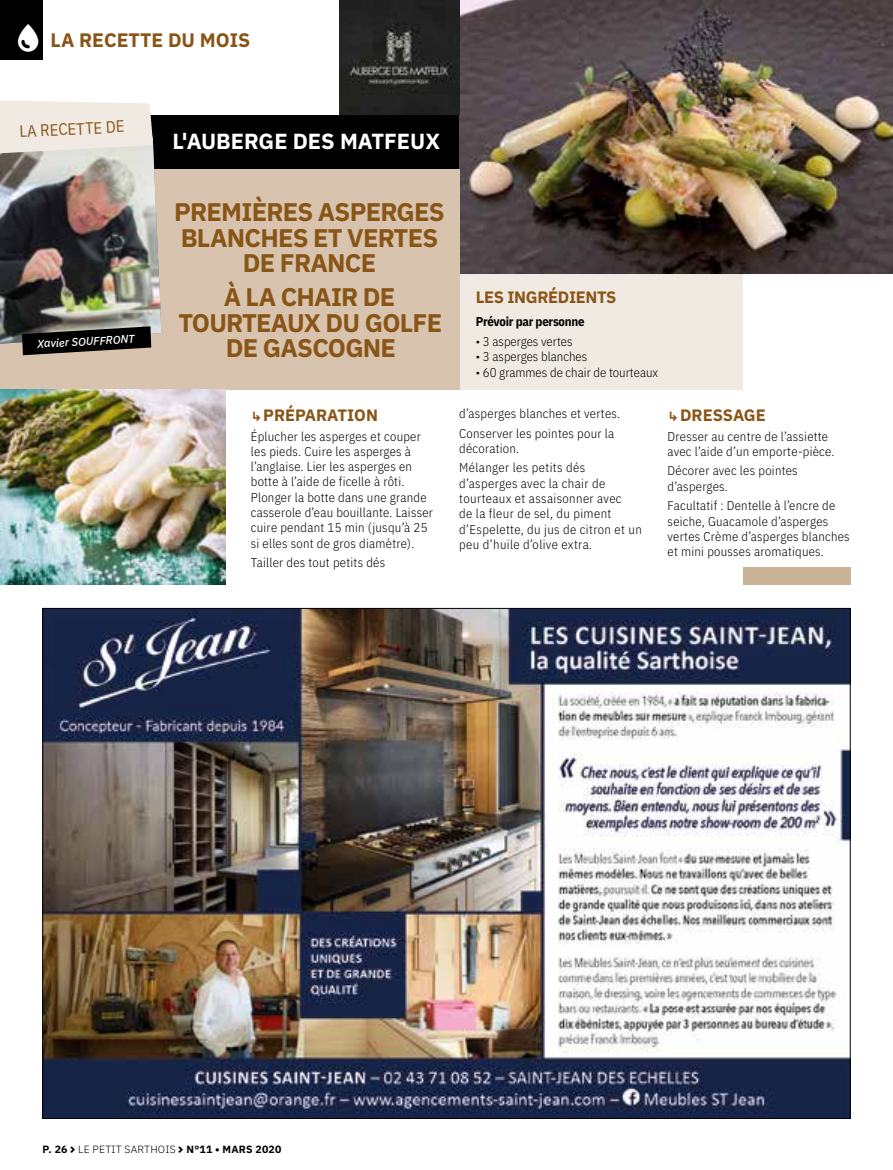
<style>
.page{position:relative;width:893px;height:1170px;background:#fff}
.page>*{position:absolute;margin:0;border:0;box-sizing:border-box;transform-origin:0 0}
.t1{font:700 25.5px/25.5px "IBM Plex Sans";letter-spacing:-.03em;color:#895517;text-align:center}
.t2{font:700 21.9px "IBM Plex Sans";color:#fff}
.t3{font:700 19.5px "IBM Plex Sans";color:#895517}
.t4{font:700 16.5px "IBM Plex Sans";color:#895517}
.t5{font:700 16.5px "IBM Plex Sans";letter-spacing:-.02em;color:#895517}
.t6{font:16.5px "IBM Plex Sans Cond";color:#895517}
.t7{font:300 12.75px/15.3px "IBM Plex Sans Cond";letter-spacing:.02em;color:#000}
.t8{font:300 12.75px "IBM Plex Sans Cond";color:#000}
.t9{font:700 12.75px "IBM Plex Sans Cond";letter-spacing:-.02em;color:#000}
.t10{font:italic 500 11.25px "IBM Plex Sans";color:#fff}
.t11{font:700 10.5px "IBM Plex Sans";letter-spacing:.02em;color:#000}
.s1{font-size:13.5px}
.s2{font-weight:300}
</style>
<div class="page">
<img style="left:45px;top:610px;width:803px;height:506px">
<div style="left:0;top:115px;width:459px;height:54px;background:#000"></div>
<img style="left:459px;top:0;width:434px;height:274px">
<div style="left:459px;top:274px;width:284px;height:115px;background:#f1eae3"></div>
<div style="left:0;top:0;width:43px;height:60px;background:#000"></div>
<div style="left:0;top:169px;width:459px;height:220px;background:#d8c4ae"></div>
<img style="left:339px;top:0;width:120px;height:115px">
<div style="left:743px;top:568px;width:107px;height:17px;background:#cbb395"></div>
<img style="left:0;top:100px;width:161px;height:255px">
<img style="left:0;top:389px;width:225px;height:196px">
<h3 class="t3" style="left:50px;top:24px;width:201px">LA RECETTE DU MOIS</h3>
<p class="t6" style="left:19px;top:119px;width:107px;rotate:-3deg">LA RECETTE DE</p>
<p class="t10" style="left:37px;top:335px;width:99px;rotate:-3deg">Xavier SOUFFRONT</p>
<h2 class="t2" style="left:172px;top:124px;width:269px">L'AUBERGE DES MATFEUX</h2>
<h1 class="t1" style="left:174px;top:197px;width:272px">PREMIÈRES ASPERGES<br>BLANCHES ET VERTES<br>DE FRANCE</h1>
<h1 class="t1" style="left:178px;top:282px;width:265px">À LA CHAIR DE<br>TOURTEAUX DU GOLFE<br>DE GASCOGNE</h1>
<p class="t4" style="left:251px;top:402px;width:129px"><span class="s1">↳</span>PRÉPARATION</p>
<p class="t7" style="left:251px;top:427px;width:184px">Éplucher les asperges et couper les pieds. Cuire les asperges à l’anglaise. Lier les asperges en botte à l’aide de ficelle à rôti.<br>Plonger la botte dans une grande casserole d’eau bouillante. Laisser cuire pendant 15 min (jusqu’à 25 si elles sont de gros diamètre).</p>
<p class="t7" style="left:251px;top:554px;width:136px">Tailler des tout petits dés</p>
<p class="t5" style="left:476px;top:284px;width:142px">LES INGRÉDIENTS</p>
<p class="t9" style="left:476px;top:312px;width:110px">Prévoir par personne</p>
<p class="t8" style="left:476px;top:332px;width:98px">• 3 asperges vertes</p>
<p class="t8" style="left:476px;top:347px;width:113px">• 3 asperges blanches</p>
<p class="t8" style="left:476px;top:362px;width:184px">• 60 grammes de chair de tourteaux</p>
<p class="t7" style="left:459px;top:402px;width:162px;line-height:19.5px">d’asperges blanches et vertes.<br>Conserver les pointes pour la</p>
<p class="t7" style="left:459px;top:437px;width:127px;line-height:19.5px">décoration.<br>Mélanger les petits dés</p>
<p class="t7" style="left:459px;top:474px;width:184px">d’asperges avec la chair de tourteaux et assaisonner avec<br>de la fleur de sel, du piment d’Espelette, du jus de citron et un peu d’huile d’olive extra.</p>
<p class="t4" style="left:668px;top:402px;width:100px"><span class="s1">↳</span>DRESSAGE</p>
<p class="t7" style="left:668px;top:427px;width:168px">Dresser au centre de l’assiette avec l’aide d’un emporte-pièce.</p>
<p class="t7" style="left:668px;top:462px;width:132px">Décorer avec les pointes d’asperges.</p>
<p class="t7" style="left:668px;top:497px;width:184px">Facultatif : Dentelle à l’encre de seiche, Guacamole d’asperges vertes Crème d’asperges blanches et mini pousses aromatiques.</p>
<p class="t11" style="left:43px;top:1140px;width:240px">P. 26 <span class="s2">LE PETIT SARTHOIS</span> N°11 • MARS 2020</p>
</div>
